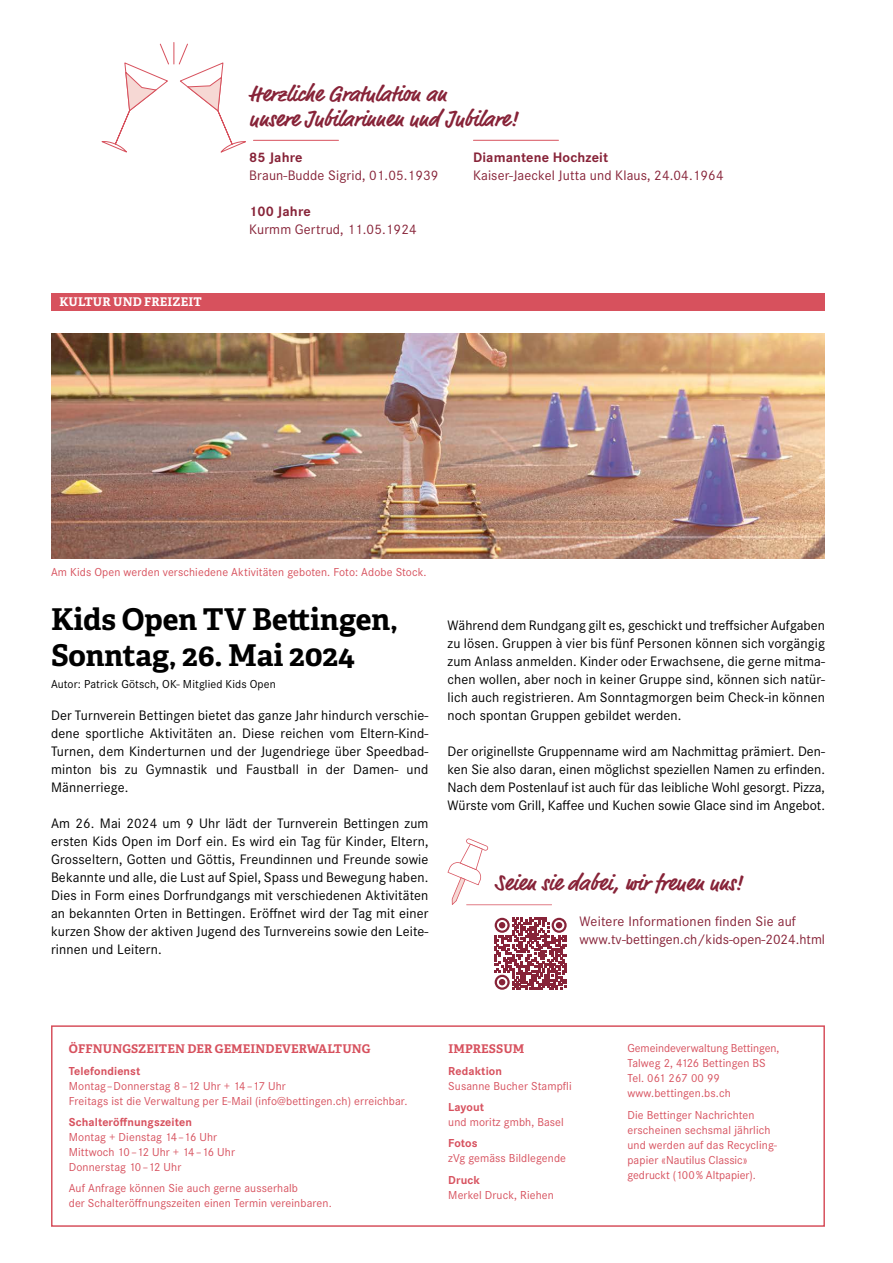
<style>
.page{position:relative;width:893px;height:1263px;background:#fff}
.page>*{position:absolute;margin:0;border:0;box-sizing:border-box;transform-origin:0 0}
.t1{font:700 30px/36px "Adelle";letter-spacing:-.005em;color:#000}
.t2{font:700 22.5px/25.5px "Market Pro";letter-spacing:.01em;color:#872338}
.t3{font:14.25px/18px "Corporate S";letter-spacing:.01em;color:#000;text-align:justify}
.t4{font:14.25px/18px "Corporate S";letter-spacing:.01em;color:#872338}
.t5{font:700 14.25px "Corporate S";letter-spacing:.01em;color:#872338}
.t6{font:12px/15px "Corporate S";letter-spacing:.01em;color:#d7515e}
.t7{font:12px "Corporate S";letter-spacing:.01em;color:#d7515d}
.t8{font:700 12px "Corporate S";letter-spacing:.01em;color:#d7515e}
.t9{font:700 12px "Adelle";letter-spacing:.01em;color:#d7515e}
.t10{font:12px "Corporate S";letter-spacing:.01em;color:#000}
.t11{font:700 12px "Adelle";letter-spacing:.01em;color:#fff}
</style>
<div class="page">
<div style="left:51px;top:1025px;width:774px;height:202px;border:2px solid #d7515d"></div>
<div style="left:51px;top:293px;width:774px;height:17px;background:#d7515d"></div>
<hr style="left:473px;top:140px;width:85px;height:1px;background:#d7515d">
<svg style="left:102px;top:42px;width:237px;height:110px"></svg>
<svg style="left:494px;top:918px;width:73px;height:72px"></svg>
<img style="left:51px;top:333px;width:774px;height:225px">
<hr style="left:466px;top:904px;width:86px;height:1px;background:#d7515d">
<svg style="left:448px;top:838px;width:40px;height:67px"></svg>
<p class="t11" style="left:60px;top:294px;width:144px">KULTUR UND FREIZEIT</p>
<h2 class="t2" style="left:249px;top:81px;width:270px">Herzliche Gratulation an<br>unsere Jubilarinnen und Jubilare!</h2>
<p class="t5" style="left:249px;top:147px;width:55px">85 Jahre</p>
<p class="t4" style="left:249px;top:166px;width:191px">Braun-Budde Sigrid, 01.05.1939</p>
<p class="t5" style="left:249px;top:201px;width:63px">100 Jahre</p>
<p class="t4" style="left:249px;top:220px;width:169px">Kurmm Gertrud, 11.05.1924</p>
<p class="t5" style="left:473px;top:147px;width:137px">Diamantene Hochzeit</p>
<p class="t4" style="left:473px;top:166px;width:252px">Kaiser-Jaeckel Jutta und Klaus, 24.04.1964</p>
<p class="t7" style="left:51px;top:564px;width:377px">Am Kids Open werden verschiedene Aktivitäten geboten. Foto: Adobe Stock.</p>
<h1 class="t1" style="left:51px;top:602px;width:348px">Kids Open TV Bettingen,<br>Sonntag, 26. Mai 2024</h1>
<p class="t10" style="left:51px;top:676px;width:226px">Autor: Patrick Götsch, OK- Mitglied Kids Open</p>
<p class="t3" style="left:51px;top:706px;width:379px">Der Turnverein Bettingen bietet das ganze Jahr hindurch verschie&shy;dene sportliche Aktivitäten an. Diese reichen vom Eltern-Kind-Turnen, dem Kinderturnen und der Jugendriege über Speedbad&shy;minton bis zu Gymnastik und Faustball in der Damen- und Männerriege.</p>
<p class="t3" style="left:51px;top:814px;width:379px">Am 26. Mai 2024 um 9 Uhr lädt der Turnverein Bettingen zum ersten Kids Open im Dorf ein. Es wird ein Tag für Kinder, Eltern, Grosseltern, Gotten und Göttis, Freundinnen und Freunde sowie Bekannte und alle, die Lust auf Spiel, Spass und Bewegung haben.<br>Dies in Form eines Dorfrundgangs mit verschiedenen Aktivitäten an bekannten Orten in Bettingen. Eröffnet wird der Tag mit einer kurzen Show der aktiven Jugend des Turnvereins sowie den Leite&shy;rinnen und Leitern.</p>
<p class="t3" style="left:448px;top:616px;width:379px">Während dem Rundgang gilt es, geschickt und treffsicher Aufgaben zu lösen. Gruppen à vier bis fünf Personen können sich vorgängig zum Anlass anmelden. Kinder oder Erwachsene, die gerne mitma&shy;chen wollen, aber noch in keiner Gruppe sind, können sich natür&shy;lich auch registrieren. Am Sonntagmorgen beim Check-in können noch spontan Gruppen gebildet werden.</p>
<p class="t3" style="left:448px;top:742px;width:379px">Der originellste Gruppenname wird am Nachmittag prämiert. Den&shy;ken Sie also daran, einen möglichst speziellen Namen zu erfinden.<br>Nach dem Postenlauf ist auch für das leibliche Wohl gesorgt. Pizza, Würste vom Grill, Kaffee und Kuchen sowie Glace sind im Angebot.</p>
<h2 class="t2" style="left:494px;top:871px;width:249px">Seien sie dabei, wir freuen uns!</h2>
<p class="t4" style="left:580px;top:912px;width:247px">Weitere Informationen finden Sie auf www.tv-bettingen.ch/kids-open-2024.html</p>
<p class="t9" style="left:69px;top:1041px;width:303px">ÖFFNUNGSZEITEN DER GEMEINDEVERWALTUNG</p>
<p class="t8" style="left:69px;top:1062px;width:73px">Telefondienst</p>
<p class="t6" style="left:69px;top:1078px;width:340px">Montag – Donnerstag 8 –12 Uhr + 14 –17 Uhr<br>Freitags ist die Verwaltung per E-Mail (info@bettingen.ch) erreichbar.</p>
<p class="t8" style="left:69px;top:1114px;width:125px">Schalteröffnungszeiten</p>
<p class="t6" style="left:69px;top:1129px;width:168px">Montag + Dienstag 14 –16 Uhr<br>Mittwoch 10 –12 Uhr + 14 –16 Uhr<br>Donnerstag 10 –12 Uhr</p>
<p class="t6" style="left:69px;top:1180px;width:264px">Auf Anfrage können Sie auch gerne ausserhalb<br>der Schalteröffnungszeiten einen Termin vereinbaren.</p>
<p class="t9" style="left:448px;top:1041px;width:78px">IMPRESSUM</p>
<p class="t8" style="left:448px;top:1062px;width:55px">Redaktion</p>
<p class="t6" style="left:448px;top:1078px;width:125px">Susanne Bucher Stampfli</p>
<p class="t8" style="left:448px;top:1099px;width:37px">Layout</p>
<p class="t6" style="left:448px;top:1114px;width:117px">und moritz gmbh, Basel</p>
<p class="t8" style="left:448px;top:1135px;width:31px">Fotos</p>
<p class="t6" style="left:448px;top:1150px;width:119px">zVg gemäss Bildlegende</p>
<p class="t8" style="left:448px;top:1171px;width:33px">Druck</p>
<p class="t6" style="left:448px;top:1187px;width:107px">Merkel Druck, Riehen</p>
<p class="t6" style="left:627px;top:1040px;width:153px">Gemeindeverwaltung Bettingen,<br>Talweg 2, 4126 Bettingen BS<br>Tel. 061 267 00 99 www.bettingen.bs.ch</p>
<p class="t6" style="left:627px;top:1106px;width:151px">Die Bettinger Nachrichten erscheinen sechsmal jährlich und werden auf das Recycling&shy;papier «Nautilus Classic» gedruckt (100 % Altpapier).</p>
</div>
